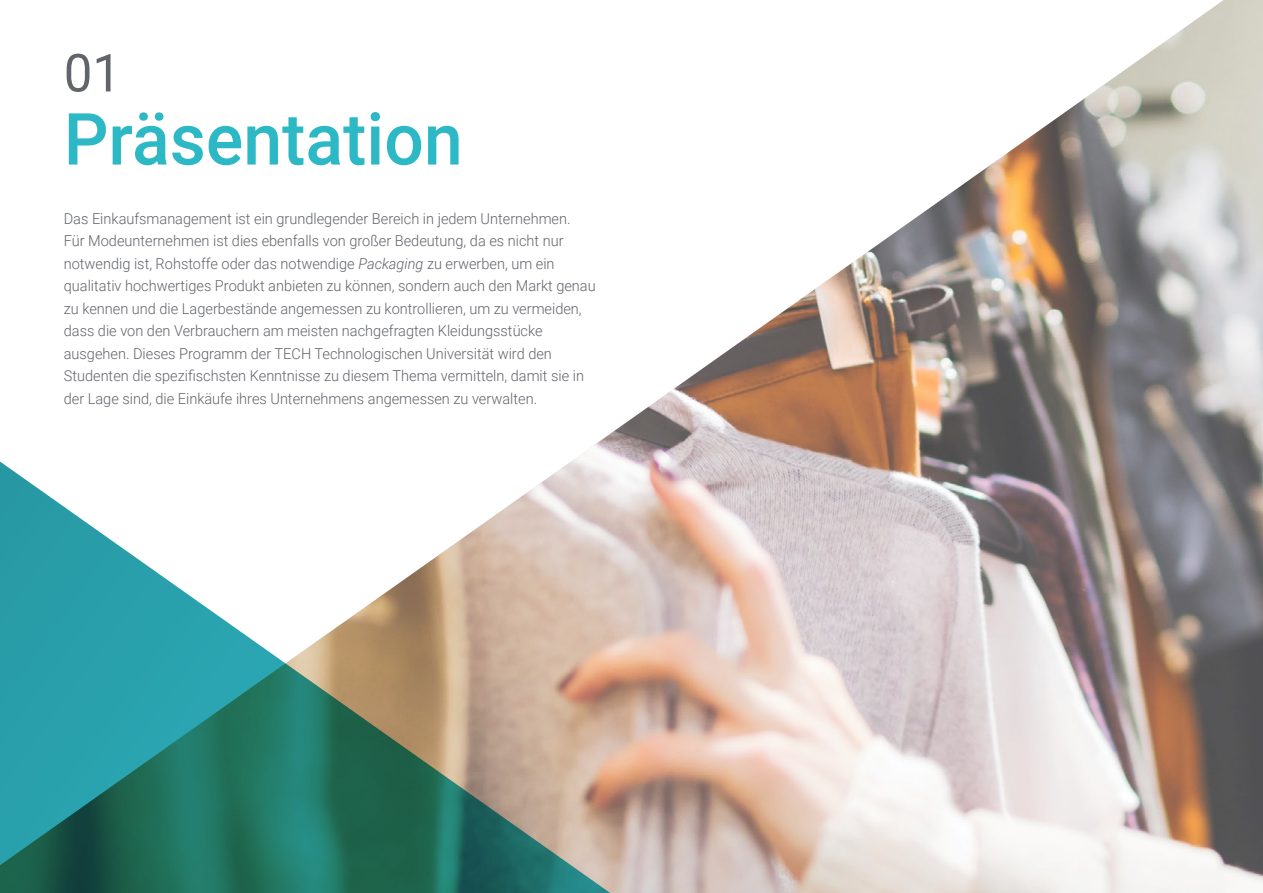
<style>
.page{position:relative;width:1263px;height:893px;background:#fff}
.page>*{position:absolute;margin:0;border:0;box-sizing:border-box;transform-origin:0 0}
.t1{font:500 72px "Roboto";color:#2db8c5}
.t2{font:52.5px "Roboto";color:#61646a}
.t3{font:300 15px/22.5px "Roboto";color:#61646a}
.s1{font-style:italic}
</style>
<div class="page">
<img style="left:593px;top:0;width:670px;height:893px">
<svg style="left:0;top:446px;width:640px;height:447px"></svg>
<h2 class="t2" style="left:64px;top:36px;width:59px">01</h2>
<h1 class="t1" style="left:64px;top:89px;width:400px">Präsentation</h1>
<p class="t3" style="left:64px;top:207px;width:533px">Das Einkaufsmanagement ist ein grundlegender Bereich in jedem Unternehmen.<br>Für Modeunternehmen ist dies ebenfalls von großer Bedeutung, da es nicht nur notwendig ist, Rohstoffe oder das notwendige <span class="s1">Packaging</span> zu erwerben, um ein qualitativ hochwertiges Produkt anbieten zu können, sondern auch den Markt genau zu kennen und die Lagerbestände angemessen zu kontrollieren, um zu vermeiden, dass die von den Verbrauchern am meisten nachgefragten Kleidungsstücke ausgehen. Dieses Programm der TECH Technologischen Universität wird den Studenten die spezifischsten Kenntnisse zu diesem Thema vermitteln, damit sie in der Lage sind, die Einkäufe ihres Unternehmens angemessen zu verwalten.</p>
</div>
